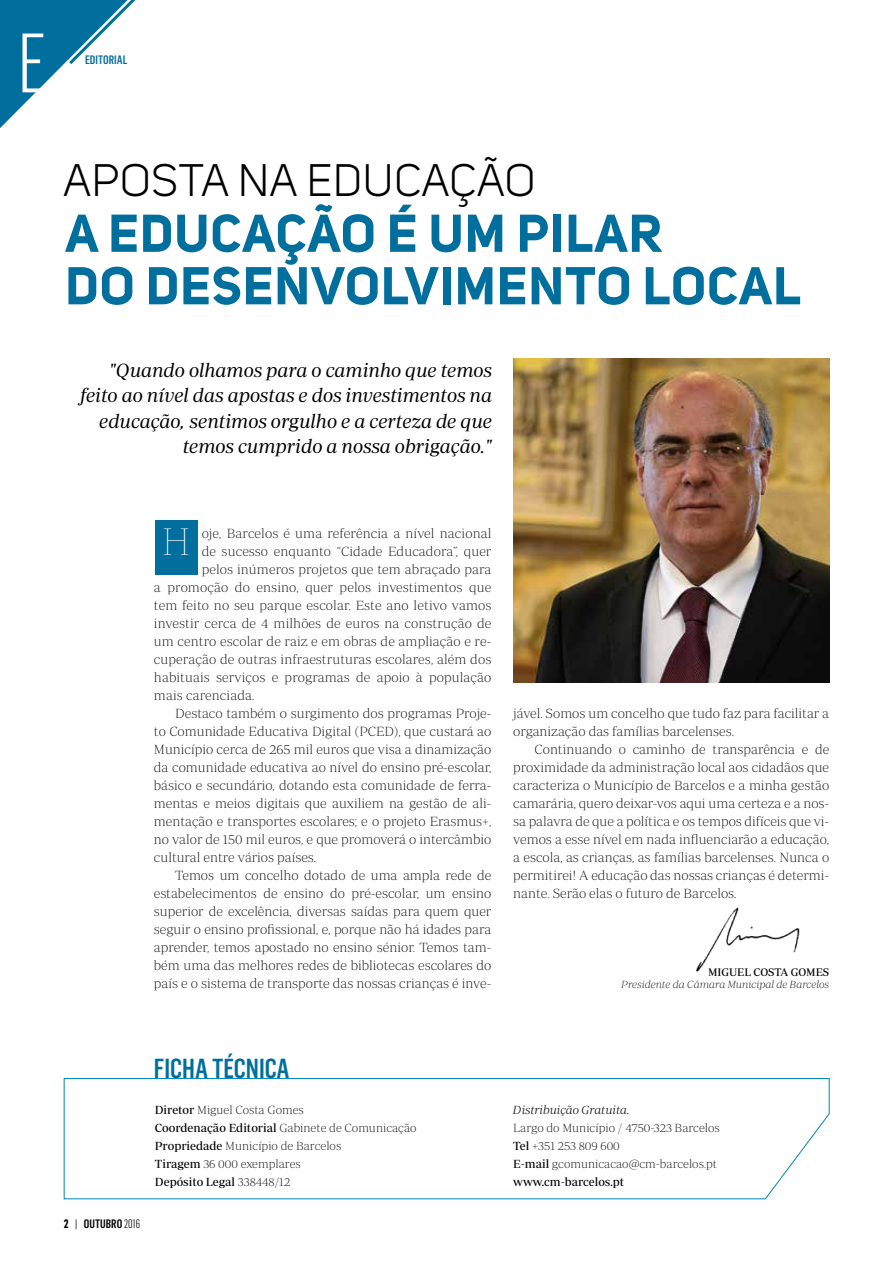
<style>
.page{position:relative;width:893px;height:1263px;background:#fff}
.page>*{position:absolute;margin:0;border:0;box-sizing:border-box;transform-origin:0 0}
.t1{font:300 82.5px "Flama Condensed";color:#fff}
.t2{font:700 52.5px/52.5px "Uni Sans";letter-spacing:.02em;color:#006f9e}
.t3{font:45px "Uni Sans";letter-spacing:.02em;color:#000}
.t4{font:100 39px "Periodico Display";color:#fff}
.t5{font:500 27px "Flama Condensed";color:#006f9e}
.t6{font:19.5px/25.5px "Periodico Display Lg It";color:#000;text-align:right}
.t7{font:13.5px/18px "Periodico Display Ut Lg";color:#000}
.t8{font:12px/18px "Periodico Display Ut Lg";color:#000}
.t9{font:12px "Periodico Display";color:#000}
.t10{font:12px "Periodico Display Xt Lg It";color:#000}
.t11{font:500 12px "Flama Condensed";letter-spacing:.005em;color:#000}
.t12{font:500 12px "Flama Condensed";letter-spacing:.005em;color:#006f9e}
.t13{font:11.25px "Periodico Display";color:#000}
.t14{font:10.5px "Periodico Display Ut Lg It";color:#000}
.s1{font-weight:700}
.s2{font-family:"Flama Condensed Basic";font-weight:400}
.s3{font-weight:300}
.s4{font-family:"Periodico Display"}
.s5{font-family:"Periodico Display Ut Lg"}
</style>
<div class="page">
<svg style="left:0;top:0;width:136px;height:128px"></svg>
<svg style="left:63px;top:1078px;width:767px;height:121px"></svg>
<div style="left:155px;top:520px;width:42px;height:54px;background:#006f9e"></div>
<img style="left:696px;top:907px;width:104px;height:65px">
<img style="left:513px;top:358px;width:316px;height:324px">
<h1 class="t1" style="left:17px;top:12px;width:31px">E</h1>
<p class="t12" style="left:85px;top:52px;width:44px">EDITORIAL</p>
<h3 class="t3" style="left:63px;top:154px;width:473px">APOSTA NA EDUCAÇÃO</h3>
<h2 class="t2" style="left:65px;top:207px;width:737px">A EDUCAÇÃO É UM PILAR<br>DO DESENVOLVIMENTO LOCAL</h2>
<h3 class="t6" style="left:80px;top:357px;width:413px">"Quando olhamos para o caminho que temos feito ao nível das apostas e dos investimentos na educação, sentimos orgulho e a certeza de que temos cumprido a nossa obrigação."</h3>
<p class="t7" style="left:202px;top:525px;width:291px">oje, Barcelos é uma referência a nível nacional</p>
<p class="t7" style="left:202px;top:543px;width:291px">de sucesso enquanto “Cidade Educadora”, quer</p>
<p class="t7" style="left:202px;top:561px;width:291px">pelos inúmeros projetos que tem abraçado para</p>
<p class="t7" style="left:154px;top:579px;width:339px">a promoção do ensino, quer pelos investimentos que</p>
<p class="t7" style="left:154px;top:597px;width:339px">tem feito no seu parque escolar. Este ano letivo vamos</p>
<p class="t7" style="left:154px;top:615px;width:339px">investir cerca de 4 milhões de euros na construção de</p>
<p class="t7" style="left:154px;top:633px;width:339px">um centro escolar de raiz e em obras de ampliação e re-</p>
<p class="t7" style="left:154px;top:651px;width:339px">cuperação de outras infraestruturas escolares, além dos</p>
<p class="t7" style="left:154px;top:669px;width:339px">habituais serviços e programas de apoio à população</p>
<p class="t7" style="left:154px;top:687px;width:102px">mais carenciada.</p>
<p class="t7" style="left:175px;top:705px;width:318px">Destaco também o surgimento dos programas Proje-</p>
<p class="t7" style="left:154px;top:723px;width:339px">to Comunidade Educativa Digital (PCED), que custará ao</p>
<p class="t7" style="left:154px;top:741px;width:339px">Município cerca de 265 mil euros que visa a dinamização</p>
<p class="t7" style="left:154px;top:759px;width:339px">da comunidade educativa ao nível do ensino pré-escolar,</p>
<p class="t7" style="left:154px;top:777px;width:339px">básico e secundário, dotando esta comunidade de ferra-</p>
<p class="t7" style="left:154px;top:795px;width:339px">mentas e meios digitais que auxiliem na gestão de ali-</p>
<p class="t7" style="left:154px;top:813px;width:339px">mentação e transportes escolares; e o projeto Erasmus+,</p>
<p class="t7" style="left:154px;top:831px;width:339px">no valor de 150 mil euros, e que promoverá o intercâmbio</p>
<p class="t7" style="left:154px;top:849px;width:164px">cultural entre vários países.</p>
<p class="t7" style="left:175px;top:867px;width:318px">Temos um concelho dotado de uma ampla rede de</p>
<p class="t7" style="left:154px;top:885px;width:339px">estabelecimentos de ensino do pré-escolar, um ensino</p>
<p class="t7" style="left:154px;top:903px;width:339px">superior de excelência, diversas saídas para quem quer</p>
<p class="t7" style="left:154px;top:921px;width:339px">seguir o ensino profissional, e, porque não há idades para</p>
<p class="t7" style="left:154px;top:938px;width:339px">aprender, temos apostado no ensino sénior. Temos tam-</p>
<p class="t7" style="left:154px;top:956px;width:339px">bém uma das melhores redes de bibliotecas escolares do</p>
<p class="t7" style="left:154px;top:974px;width:339px">país e o sistema de transporte das nossas crianças é inve-</p>
<h3 class="t4" style="left:162px;top:521px;width:30px">H</h3>
<p class="t7" style="left:513px;top:705px;width:317px">jável. Somos um concelho que tudo faz para facilitar a organização das famílias barcelenses.</p>
<p class="t7" style="left:513px;top:741px;width:317px;text-align:justify;text-indent:21px">Continuando o caminho de transparência e de proximidade da administração local aos cidadãos que caracteriza o Município de Barcelos e a minha gestão camarária, quero deixar-vos aqui uma certeza e a nos&shy;sa palavra de que a política e os tempos difíceis que vi&shy;vemos a esse nível em nada influenciarão a educação, a escola, as crianças, as famílias barcelenses. Nunca o permitirei! A educação das nossas crianças é determi&shy;nante. Serão elas o futuro de Barcelos.</p>
<p class="t13" style="left:708px;top:965px;width:123px">MIGUEL COSTA GOMES</p>
<p class="t14" style="left:622px;top:979px;width:209px">Presidente da Câmara Municipal de Barcelos</p>
<p class="t11" style="left:64px;top:1216px;width:78px"><span class="s1">2</span> <span class="s2">|</span> OUTUBRO <span class="s3">2016</span></p>
<h3 class="t5" style="left:154px;top:1052px;width:137px">FICHA TÉCNICA</h3>
<p class="t8" style="left:155px;top:1101px;width:263px"><span class="s4">Diretor</span> Miguel Costa Gomes<br><span class="s4">Coordenação Editorial</span> Gabinete de Comunicação <span class="s4">Propriedade</span> Município de Barcelos<br><span class="s4">Tiragem</span> 36 000 exemplares</p>
<p class="t9" style="left:155px;top:1175px;width:137px">Depósito Legal <span class="s5">338448/12</span></p>
<p class="t10" style="left:513px;top:1104px;width:118px">Distribuição Gratuita.</p>
<p class="t8" style="left:513px;top:1119px;width:208px">Largo do Município / 4750-323 Barcelos<br><span class="s4">Tel</span> +351 253 809 600<br><span class="s4">E-mail</span> gcomunicacao@cm-barcelos.pt</p>
<p class="t9" style="left:513px;top:1175px;width:113px">www.cm-barcelos.pt</p>
</div>
